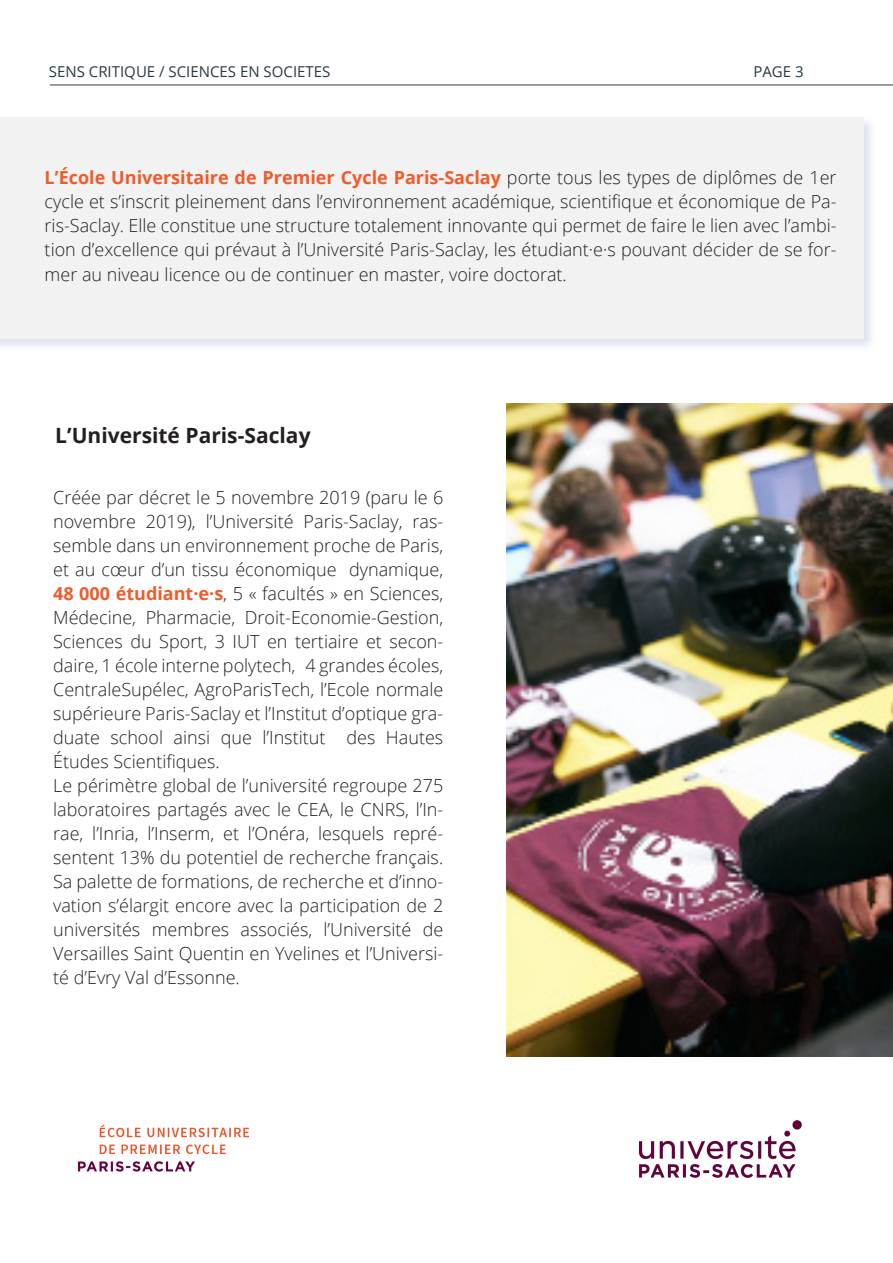
<style>
.page{position:relative;width:893px;height:1263px;background:#fff}
.page>*{position:absolute;margin:0;border:0;box-sizing:border-box;transform-origin:0 0}
.t1{font:700 21px "Open Sans";color:#231f20}
.t2{font:300 18px/24px "Open Sans";color:#231f20;text-align:justify}
.t3{font:15px "Open Sans";color:#293a45}
.s1{font-weight:700;color:#f15b29}
</style>
<div class="page">
<hr style="left:50px;top:84px;width:843px;height:2px;background:#293a45">
<div style="left:0;top:115px;width:878px;height:237px;background:#cfd9e8;opacity:.75"></div>
<div style="left:0;top:117px;width:863px;height:221px;background:#f2f2f2"></div>
<img style="left:506px;top:404px;width:387px;height:653px">
<img style="left:77px;top:1124px;width:172px;height:48px">
<img style="left:640px;top:1120px;width:161px;height:57px">
<p class="t3" style="left:49px;top:62px;width:283px">SENS CRITIQUE / SCIENCES EN SOCIETES</p>
<p class="t3" style="left:753px;top:62px;width:52px">PAGE 3</p>
<p class="t2" style="left:45px;top:165px;width:793px"><span class="s1">L’École Universitaire de Premier Cycle Paris-Saclay</span> porte tous les types de diplômes de 1er cycle et s’inscrit pleinement dans l’environnement académique, scientifique et économique de Pa&shy;ris-Saclay. Elle constitue une structure totalement innovante qui permet de faire le lien avec l’ambi&shy;tion d’excellence qui prévaut à l’Université Paris-Saclay, les étudiant·e·s pouvant décider de se for&shy;mer au niveau licence ou de continuer en master, voire doctorat.</p>
<p class="t1" style="left:55px;top:421px;width:257px">L’Université Paris-Saclay</p>
<p class="t2" style="left:53px;top:485px;width:392px">Créée par décret le 5 novembre 2019 (paru le 6 novembre 2019), l’Université Paris-Saclay, ras&shy;semble dans un environnement proche de Paris, et au cœur d’un tissu économique dynamique, <span class="s1">48 000 étudiant·e·s</span>, 5 « facultés » en Sciences, Médecine, Pharmacie, Droit-Economie-Gestion, Sciences du Sport, 3 IUT en tertiaire et secon&shy;daire, 1 école interne polytech, 4 grandes écoles, CentraleSupélec, AgroParisTech, l’Ecole normale supérieure Paris-Saclay et l’Institut d’optique gra&shy;duate school ainsi que l’Institut des Hautes Études Scientifiques.</p>
<p class="t2" style="left:53px;top:773px;width:392px">Le périmètre global de l’université regroupe 275 laboratoires partagés avec le CEA, le CNRS, l’In&shy;rae, l’Inria, l’Inserm, et l’Onéra, lesquels repré&shy;sentent 13% du potentiel de recherche français.<br>Sa palette de formations, de recherche et d’inno&shy;vation s’élargit encore avec la participation de 2 universités membres associés, l’Université de Versailles Saint Quentin en Yvelines et l’Universi&shy;té d’Evry Val d’Essonne.</p>
</div>
